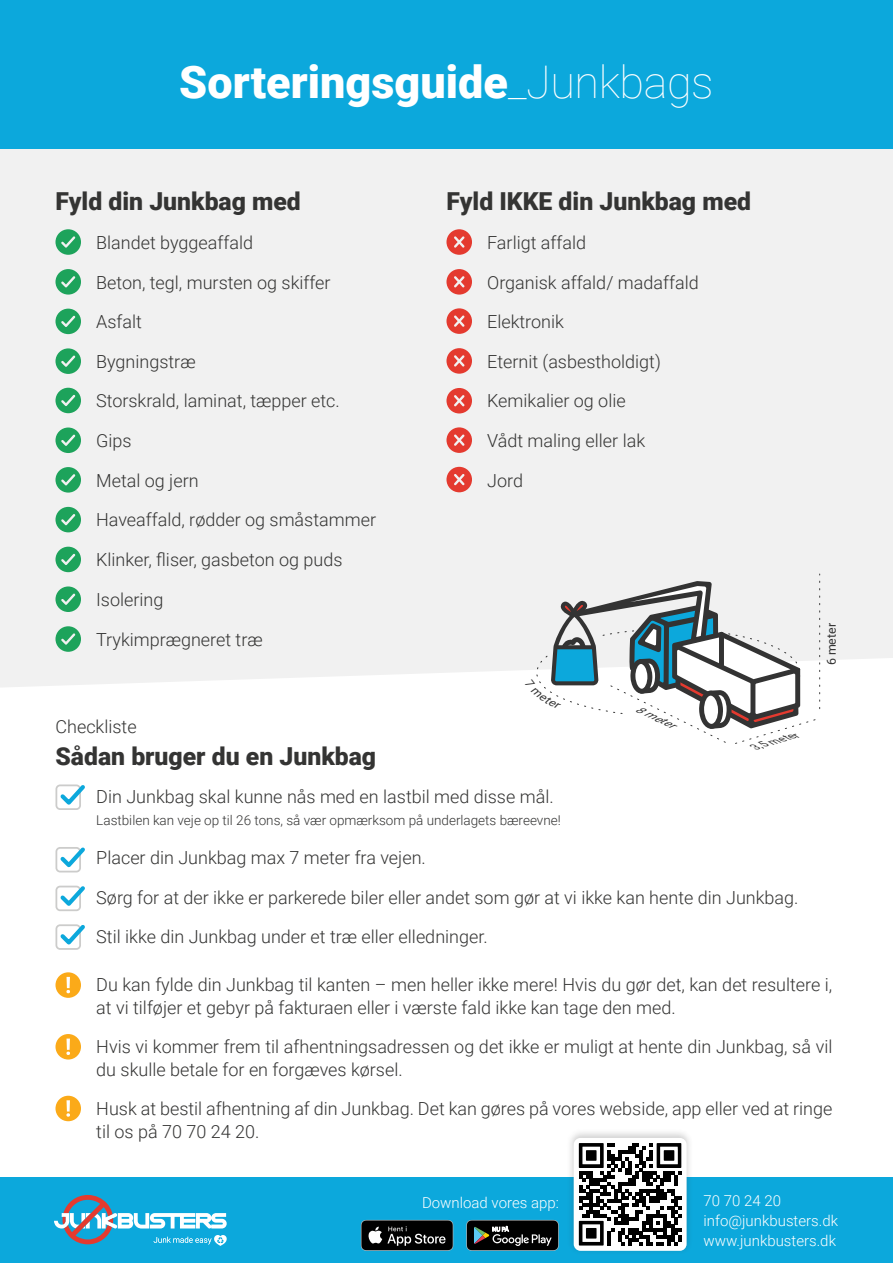
<style>
.page{position:relative;width:893px;height:1263px;background:#fff}
.page>*{position:absolute;margin:0;border:0;box-sizing:border-box;transform-origin:0 0}
.t1{font:900 45px "Roboto";color:#fff}
.t2{font:900 24.75px "Roboto";color:#343433}
.t3{font:300 18px/22.5px "Roboto";color:#343433}
.t4{font:300 15px "Roboto";color:#fff}
.t5{font:300 13.5px "Roboto";color:#343433}
.t6{font:12.3px "Roboto";color:#333}
.t7{font:italic 9.3px "Roboto";color:#333;scale:1.3 1}
.t8{font:italic 8.85px "Roboto";color:#333;scale:1.29 1}
.s1{font-weight:100}
</style>
<div class="page">
<div style="left:0;top:149px;width:893px;height:538px;background:#f1f1f1"></div>
<div style="left:0;top:1178px;width:893px;height:85px;background:#0ca8dc"></div>
<svg style="left:361px;top:1220px;width:92px;height:31px"></svg>
<svg style="left:466px;top:1220px;width:93px;height:31px"></svg>
<div style="left:567px;top:1128px;width:126px;height:126px;background:#343433;opacity:.25"></div>
<div style="left:574px;top:1138px;width:113px;height:113px;background:#fff;border-radius:7px"></div>
<svg style="left:579px;top:1143px;width:102px;height:103px"></svg>
<svg style="left:446px;top:229px;width:26px;height:26px"></svg>
<svg style="left:446px;top:269px;width:26px;height:26px"></svg>
<svg style="left:446px;top:308px;width:26px;height:26px"></svg>
<svg style="left:446px;top:348px;width:26px;height:26px"></svg>
<svg style="left:446px;top:388px;width:26px;height:25px"></svg>
<svg style="left:446px;top:427px;width:26px;height:26px"></svg>
<svg style="left:446px;top:467px;width:26px;height:25px"></svg>
<svg style="left:55px;top:229px;width:26px;height:26px"></svg>
<svg style="left:55px;top:309px;width:26px;height:25px"></svg>
<svg style="left:55px;top:388px;width:26px;height:25px"></svg>
<svg style="left:55px;top:467px;width:26px;height:26px"></svg>
<svg style="left:55px;top:547px;width:26px;height:25px"></svg>
<svg style="left:55px;top:269px;width:26px;height:26px"></svg>
<svg style="left:55px;top:348px;width:26px;height:26px"></svg>
<svg style="left:55px;top:427px;width:26px;height:26px"></svg>
<svg style="left:55px;top:507px;width:26px;height:25px"></svg>
<svg style="left:55px;top:586px;width:26px;height:26px"></svg>
<svg style="left:55px;top:626px;width:26px;height:26px"></svg>
<svg style="left:55px;top:972px;width:26px;height:26px"></svg>
<svg style="left:55px;top:1034px;width:26px;height:25px"></svg>
<svg style="left:55px;top:1096px;width:26px;height:25px"></svg>
<svg style="left:55px;top:784px;width:30px;height:26px"></svg>
<svg style="left:55px;top:847px;width:30px;height:25px"></svg>
<svg style="left:55px;top:886px;width:30px;height:25px"></svg>
<svg style="left:55px;top:924px;width:30px;height:26px"></svg>
<div style="left:0;top:0;width:893px;height:149px;background:#0ca8dc"></div>
<svg style="left:54px;top:1195px;width:173px;height:51px"></svg>
<svg style="left:524px;top:581px;width:296px;height:163px"></svg>
<h1 class="t1" style="left:179px;top:50px;width:536px">Sorteringsguide<span class="s1">_Junkbags</span></h1>
<h2 class="t2" style="left:55px;top:184px;width:247px">Fyld din Junkbag med</h2>
<h2 class="t2" style="left:446px;top:184px;width:306px">Fyld IKKE din Junkbag med</h2>
<p class="t3" style="left:96px;top:230px;width:158px">Blandet byggeaffald</p>
<p class="t3" style="left:487px;top:230px;width:100px">Farligt affald</p>
<p class="t3" style="left:96px;top:270px;width:236px">Beton, tegl, mursten og skiffer</p>
<p class="t3" style="left:487px;top:270px;width:213px">Organisk affald/ madaffald</p>
<p class="t3" style="left:96px;top:310px;width:47px">Asfalt</p>
<p class="t3" style="left:487px;top:310px;width:78px">Elektronik</p>
<p class="t3" style="left:96px;top:350px;width:101px">Bygningstræ</p>
<p class="t3" style="left:487px;top:350px;width:175px">Eternit (asbestholdigt)</p>
<p class="t3" style="left:96px;top:389px;width:245px">Storskrald, laminat, tæpper etc.</p>
<p class="t3" style="left:487px;top:389px;width:140px">Kemikalier og olie</p>
<p class="t3" style="left:96px;top:429px;width:37px">Gips</p>
<p class="t3" style="left:487px;top:429px;width:160px">Vådt maling eller lak</p>
<p class="t3" style="left:96px;top:468px;width:104px">Metal og jern</p>
<p class="t3" style="left:487px;top:468px;width:37px">Jord</p>
<p class="t3" style="left:96px;top:508px;width:281px">Haveaffald, rødder og småstammer</p>
<p class="t3" style="left:96px;top:548px;width:248px">Klinker, fliser, gasbeton og puds</p>
<p class="t3" style="left:96px;top:588px;width:69px">Isolering</p>
<p class="t3" style="left:96px;top:627px;width:168px">Trykimprægneret træ</p>
<p class="t3" style="left:55px;top:715px;width:83px">Checkliste</p>
<h2 class="t2" style="left:55px;top:739px;width:322px">Sådan bruger du en Junkbag</h2>
<p class="t7" style="left:639px;top:702px;width:33px;rotate:25deg">8 meter</p>
<p class="t8" style="left:753px;top:741px;width:38px;rotate:-16deg">3,5 meter</p>
<p class="t3" style="left:96px;top:785px;width:459px">Din Junkbag skal kunne nås med en lastbil med disse mål.</p>
<p class="t5" style="left:96px;top:810px;width:466px">Lastbilen kan veje op til 26 tons, så vær opmærksom på underlagets bæreevne!</p>
<p class="t3" style="left:96px;top:837px;width:704px;line-height:39.6px">Placer din Junkbag max 7 meter fra vejen.<br>Sørg for at der ikke er parkerede biler eller andet som gør at vi ikke kan hente din Junkbag.</p>
<p class="t3" style="left:96px;top:925px;width:393px">Stil ikke din Junkbag under et træ eller elledninger.</p>
<p class="t6" style="left:823px;top:665px;width:44px;rotate:-90deg">6 meter</p>
<p class="t3" style="left:96px;top:973px;width:738px">Du kan fylde din Junkbag til kanten – men heller ikke mere! Hvis du gør det, kan det resultere i, at vi tilføjer et gebyr på fakturaen eller i værste fald ikke kan tage den med.</p>
<p class="t3" style="left:96px;top:1035px;width:738px">Hvis vi kommer frem til afhentningsadressen og det ikke er muligt at hente din Junkbag, så vil du skulle betale for en forgæves kørsel.</p>
<p class="t3" style="left:96px;top:1097px;width:738px">Husk at bestil afhentning af din Junkbag. Det kan gøres på vores webside, app eller ved at ringe til os på 70 70 24 20.</p>
<p class="t4" style="left:422px;top:1192px;width:138px">Download vores app:</p>
<p class="t4" style="left:703px;top:1190px;width:79px">70 70 24 20</p>
<p class="t4" style="left:703px;top:1230px;width:134px">www.junkbusters.dk</p>
<p class="t4" style="left:703px;top:1210px;width:136px">info@junkbusters.dk</p>
</div>
